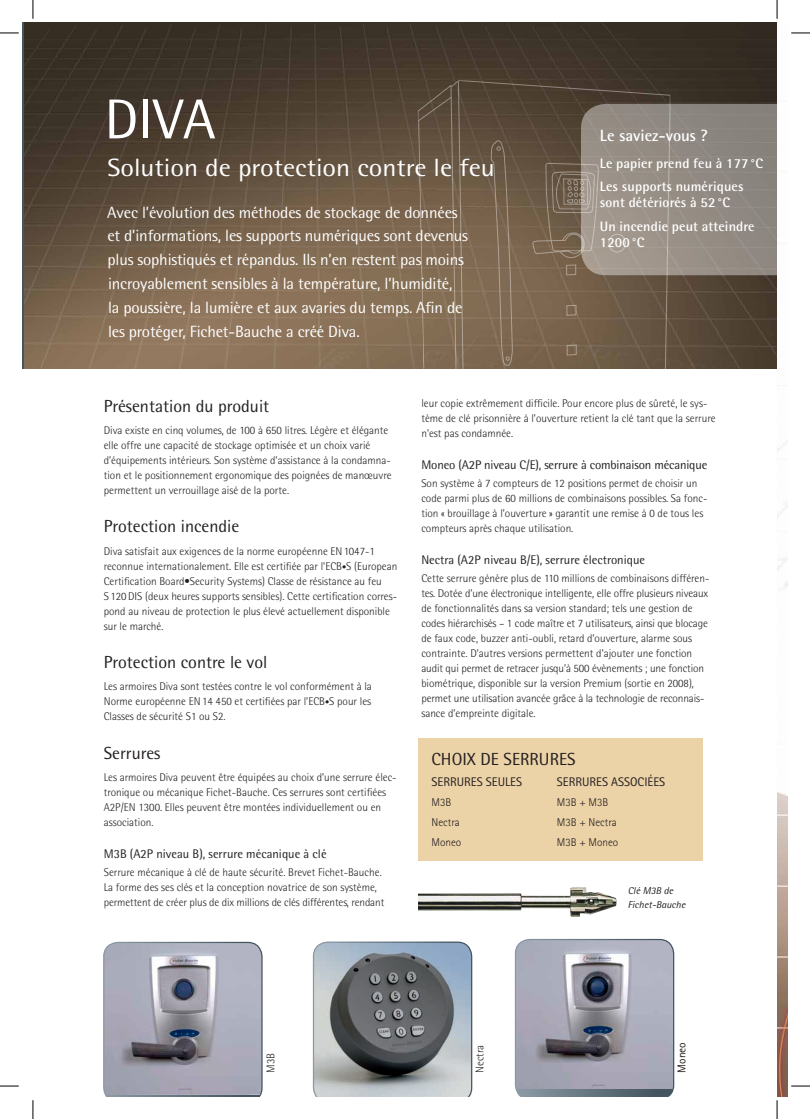
<style>
.page{position:relative;width:810px;height:1119px;background:#fff}
.page>*{position:absolute;margin:0;border:0;box-sizing:border-box;transform-origin:0 0}
.t1{font:56.25px "Rotis Semi Sans Std";color:#fff}
.t2{font:25px "Rotis Semi Sans Std";color:#fff;scale:1.08 1}
.t3{font:17.5px "Rotis Semi Sans Std";color:#231f20}
.t4{font:16.25px/23.8px "Rotis Semi Sans Std";letter-spacing:-.01em;color:#fff}
.t5{font:700 16.25px "Rotis Semi Sans Std";color:#fff}
.t6{font:700 13.75px/23.4px "Rotis Semi Sans Std";letter-spacing:.01em;color:#fff}
.t7{font:12.5px "Rotis Semi Sans Std";color:#231f20}
.t8{font:12.5px "Rotis Sans Serif Std";color:#231f20}
.t9{font:300 11.25px/15px "Rotis Semi Sans Std";color:#231f20}
.t10{font:300 11.25px/20px "Rotis Sans Serif Std";color:#231f20}
.t11{font:11.25px "Rotis Sans Serif Std";color:#231f20}
.t12{font:italic 10px/13.8px "Rotis Semi Sans Std";color:#231f20}
.s1{font-size:8.75px}
</style>
<div class="page">
<img style="left:24px;top:22px;width:753px;height:346px">
<svg style="left:417px;top:80px;width:254px;height:289px;background:#6f5c48"></svg>
<svg style="left:581px;top:104px;width:196px;height:171px;background:#948d84"></svg>
<img style="left:777px;top:441px;width:11px;height:655px">
<svg style="left:103px;top:941px;width:160px;height:155px;background:#9fa0ae"></svg>
<svg style="left:515px;top:938px;width:159px;height:158px;background:#9c9daa"></svg>
<svg style="left:313px;top:941px;width:159px;height:155px;background:#848b90"></svg>
<img style="left:418px;top:887px;width:199px;height:29px">
<div style="left:418px;top:738px;width:285px;height:122px;background:#ecd2a7"></div>
<svg style="left:0;top:32px;width:19px;height:2px"></svg>
<svg style="left:791px;top:32px;width:19px;height:2px"></svg>
<svg style="left:0;top:1085px;width:19px;height:1px"></svg>
<svg style="left:791px;top:1085px;width:19px;height:1px"></svg>
<svg style="left:32px;top:0;width:2px;height:19px"></svg>
<svg style="left:32px;top:1100px;width:2px;height:18px"></svg>
<svg style="left:776px;top:0;width:2px;height:19px"></svg>
<svg style="left:776px;top:1100px;width:2px;height:18px"></svg>
<h1 class="t1" style="left:105px;top:86px;width:113px">DIVA</h1>
<h2 class="t2" style="left:107px;top:153px;width:360px">Solution de protection contre le feu</h2>
<p class="t4" style="left:107px;top:200px;width:362px">Avec l’évolution des méthodes de stockage de données et d’informations, les supports numériques sont devenus plus sophistiqués et répandus. Ils n’en restent pas moins incroyablement sensibles à la température, l’humidité,<br>la poussière, la lumière et aux avaries du temps. Afin de les protéger, Fichet-Bauche a créé Diva.</p>
<h3 class="t5" style="left:600px;top:126px;width:110px">Le saviez-vous ?</h3>
<p class="t6" style="left:600px;top:151px;width:165px">Le papier prend feu à 177 °C<br>Les supports numériques</p>
<p class="t6" style="left:600px;top:191px;width:156px">sont détériorés à 52 °C<br>Un incendie peut atteindre</p>
<p class="t6" style="left:600px;top:230px;width:46px">1200 °C</p>
<h3 class="t3" style="left:104px;top:395px;width:167px">Présentation du produit</h3>
<p class="t9" style="left:104px;top:422px;width:289px">Diva existe en cinq volumes, de 100 à 650 litres. Légère et élégante elle offre une capacité de stockage optimisée et un choix varié d’équipements intérieurs. Son système d’assistance à la condamna&shy;tion et le positionnement ergonomique des poignées de manœuvre permettent un verrouillage aisé de la porte.</p>
<h3 class="t3" style="left:104px;top:516px;width:137px">Protection incendie</h3>
<p class="t9" style="left:104px;top:543px;width:295px">Diva satisfait aux exigences de la norme européenne EN1047-1 reconnue internationalement. Elle est certifiée par l’ECB<span class="s1">•</span>S (European Certification Board•Security Systems) Classe de résistance au feu<br>S 120DIS (deux heures supports sensibles). Cette certification corres&shy;pond au niveau de protection le plus élevé actuellement disponible sur le marché.</p>
<h3 class="t3" style="left:104px;top:652px;width:165px">Protection contre le vol</h3>
<p class="t9" style="left:104px;top:679px;width:270px;text-align:justify">Les armoires Diva sont testées contre le vol conformément à la Norme européenne EN14 450 et certifiées par l’ECB<span class="s1">•</span>S pour les Classes de sécurité S1 ou S2.</p>
<h3 class="t3" style="left:104px;top:742px;width:58px">Serrures</h3>
<p class="t9" style="left:104px;top:769px;width:294px">Les armoires Diva peuvent être équipées au choix d’une serrure élec&shy;tronique ou mécanique Fichet-Bauche. Ces serrures sont certifiées A2P/EN 1300. Elles peuvent être montées individuellement ou en association.</p>
<p class="t7" style="left:104px;top:846px;width:224px">M3B (A2P niveau B), serrure mécanique à clé</p>
<p class="t9" style="left:104px;top:864px;width:282px">Serrure mécanique à clé de haute sécurité. Brevet Fichet-Bauche.<br>La forme des ses clés et la conception novatrice de son système, permettent de créer plus de dix millions de clés différentes, rendant</p>
<p class="t9" style="left:421px;top:396px;width:296px">leur copie extrêmement difficile. Pour encore plus de sûreté, le sys&shy;tème de clé prisonnière à l’ouverture retient la clé tant que la serrure n’est pas condamnée.</p>
<p class="t7" style="left:421px;top:457px;width:288px">Moneo (A2P niveau C/E), serrure à combinaison mécanique</p>
<p class="t9" style="left:421px;top:476px;width:288px">Son système à 7 compteurs de 12 positions permet de choisir un code parmi plus de 60 millions de combinaisons possibles. Sa fonc&shy;tion « brouillage à l’ouverture » garantit une remise à 0 de tous les compteurs après chaque utilisation.</p>
<p class="t7" style="left:421px;top:552px;width:225px">Nectra (A2P niveau B/E), serrure électronique</p>
<p class="t9" style="left:421px;top:571px;width:290px">Cette serrure génère plus de 110 millions de combinaisons différen&shy;tes. Dotée d’une électronique intelligente, elle offre plusieurs niveaux de fonctionnalités dans sa version standard; tels une gestion de codes hiérarchisés – 1 code maître et 7 utilisateurs, ainsi que blocage de faux code, buzzer anti-oubli, retard d’ouverture, alarme sous contrainte. D’autres versions permettent d’ajouter une fonction audit qui permet de retracer jusqu’à 500 évènements ; une fonction biométrique, disponible sur la version Premium (sortie en 2008), permet une utilisation avancée grâce à la technologie de reconnais&shy;sance d’empreinte digitale.</p>
<h3 class="t3" style="left:432px;top:748px;width:146px">CHOIX DE SERRURES</h3>
<p class="t8" style="left:432px;top:774px;width:92px">SERRURES SEULES</p>
<p class="t10" style="left:432px;top:791px;width:31px">M3B<br>Nectra<br>Moneo</p>
<p class="t8" style="left:557px;top:774px;width:110px">SERRURES ASSOCIÉES</p>
<p class="t10" style="left:557px;top:791px;width:63px">M3B + M3B<br>M3B + Nectra<br>M3B + Moneo</p>
<p class="t12" style="left:628px;top:883px;width:59px">Clé M3B de<br>Fichet-Bauche</p>
<p class="t9" style="left:263px;top:1072px;width:21px;rotate:-90deg">M3B</p>
<p class="t9" style="left:472px;top:1072px;width:30px;rotate:-90deg">Nectra</p>
<p class="t11" style="left:675px;top:1072px;width:32px;rotate:-90deg">Moneo</p>
</div>
